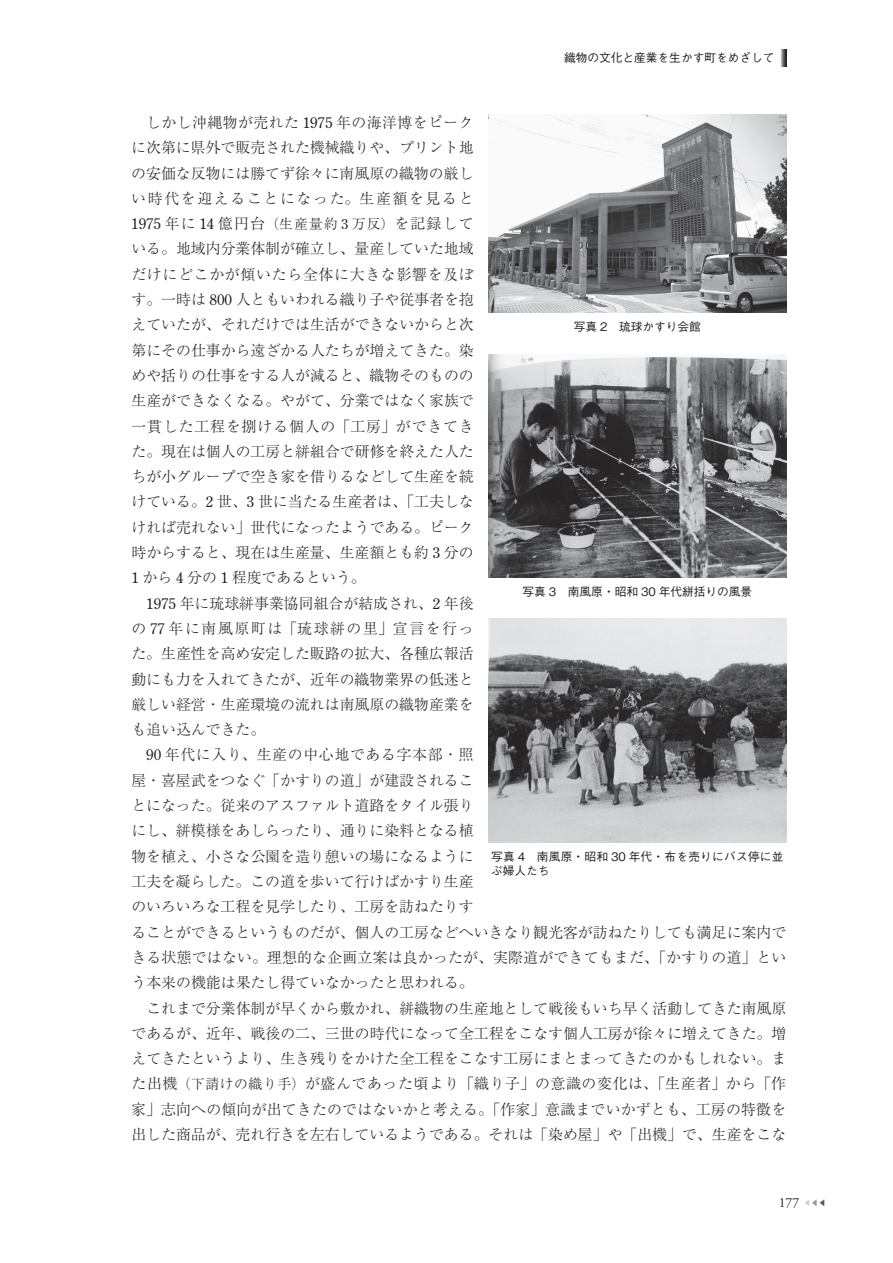
<style>
.page{position:relative;width:893px;height:1263px;background:#fff}
.page>*{position:absolute;margin:0;border:0;box-sizing:border-box;transform-origin:0 0}
.t1{font:300 14.85px/25.3px "Ryumin Pr 6";color:#231f20;text-align:justify}
.t2{font:13.8px "Adobe Garamond Pro";color:#231f20}
.t3{font:500 11.7px "Gothic BBB Pr 6";color:#231f20}
.t4{font:500 11.7px/13.8px "Gothic BBB Pr 6";letter-spacing:.02em;color:#231f20}
.t5{font:300 7.5px "Ryumin Pr 6";color:#57585a}
.s1{font-family:"Century Old Style Std";font-weight:400}
.s2{font-size:13.8px}
.s3{font-family:"Century Old Style Std";font-weight:400;font-size:13.8px}
.s4{color:#939598}
.s5{color:#d1d2d4}
</style>
<div class="page">
<svg style="left:780px;top:49px;width:6px;height:17px"></svg>
<img style="left:488px;top:115px;width:298px;height:198px">
<img style="left:488px;top:354px;width:298px;height:223px">
<img style="left:488px;top:619px;width:298px;height:223px">
<p class="t3" style="left:564px;top:49px;width:212px">織物の文化と産業を生かす町をめざして</p>
<p class="t1" style="left:131px;top:109px;width:344px;text-indent:15px">しかし沖縄物が売れた <span class="s1">1975</span> 年の海洋博をピークに次第に県外で販売された機械織りや、プリント地の安価な反物には勝てず徐々に南風原の織物の厳しい時代を迎えることになった。生産額を見ると<span class="s1">1975</span> 年に <span class="s1">14</span> 億円台<span class="s2">（生産量約</span> <span class="s3">3</span> <span class="s2">万反）</span>を記録している。地域内分業体制が確立し、量産していた地域だけにどこかが傾いたら全体に大きな影響を及ぼす。一時は <span class="s1">800</span> 人ともいわれる織り子や従事者を抱えていたが、それだけでは生活ができないからと次第にその仕事から遠ざかる人たちが増えてきた。染めや括りの仕事をする人が減ると、織物そのものの生産ができなくなる。やがて、分業ではなく家族で一貫した工程を捌ける個人の「工房」ができてきた。現在は個人の工房と絣組合で研修を終えた人たちが小グループで空き家を借りるなどして生産を続けている。<span class="s1">2</span> 世、<span class="s1">3</span> 世に当たる生産者は、「工夫しなければ売れない」世代になったようである。ピーク時からすると、現在は生産量、生産額とも約 <span class="s1">3</span> 分の<span class="s1">1</span> から <span class="s1">4</span> 分の <span class="s1">1</span> 程度であるという。</p>
<p class="t1" style="left:131px;top:589px;width:344px;text-indent:15px"><span class="s1">1975</span> 年に琉球絣事業協同組合が結成され、<span class="s1">2</span> 年後の <span class="s1">77</span> 年に南風原町は「琉球絣の里」宣言を行った。生産性を高め安定した販路の拡大、各種広報活動にも力を入れてきたが、近年の織物業界の低迷と厳しい経営・生産環境の流れは南風原の織物産業をも追い込んできた。</p>
<p class="t1" style="left:131px;top:741px;width:344px;text-indent:15px"><span class="s1">90</span> 年代に入り、生産の中心地である字本部・照屋・喜屋武をつなぐ「かすりの道」が建設されることになった。従来のアスファルト道路をタイル張りにし、絣模様をあしらったり、通りに染料となる植物を植え、小さな公園を造り憩いの場になるように工夫を凝らした。この道を歩いて行けばかすり生産のいろいろな工程を見学したり、工房を訪ねたりす</p>
<p class="t3" style="left:574px;top:318px;width:129px">写真 2　琉球かすり会館</p>
<p class="t3" style="left:523px;top:582px;width:231px">写真 3　南風原・昭和 30 年代絣括りの風景</p>
<p class="t4" style="left:491px;top:849px;width:294px">写真 4　南風原・昭和 30 年代・布を売りにバス停に並ぶ婦人たち</p>
<p class="t1" style="left:131px;top:918px;width:656px">ることができるというものだが、個人の工房などへいきなり観光客が訪ねたりしても満足に案内できる状態ではない。理想的な企画立案は良かったが、実際道ができてもまだ、「かすりの道」という本来の機能は果たし得ていなかったと思われる。</p>
<p class="t1" style="left:131px;top:994px;width:657px;text-indent:15px">これまで分業体制が早くから敷かれ、絣織物の生産地として戦後もいち早く活動してきた南風原であるが、近年、戦後の二、三世の時代になって全工程をこなす個人工房が徐々に増えてきた。増えてきたというより、生き残りをかけた全工程をこなす工房にまとまってきたのかもしれない。また出機<span class="s2">（下請けの織り手）</span>が盛んであった頃より「織り子」の意識の変化は、「生産者」から「作家」志向への傾向が出てきたのではないかと考える。「作家」意識までいかずとも、工房の特徴を出した商品が、売れ行きを左右しているようである。それは「染め屋」や「出機」で、生産をこな</p>
<p class="t2" style="left:779px;top:1194px;width:22px">177</p>
<p class="t5" style="left:826px;top:1208px;width:24px;rotate:-180deg">▶<span class="s4">▶</span><span class="s5">▶</span></p>
</div>
